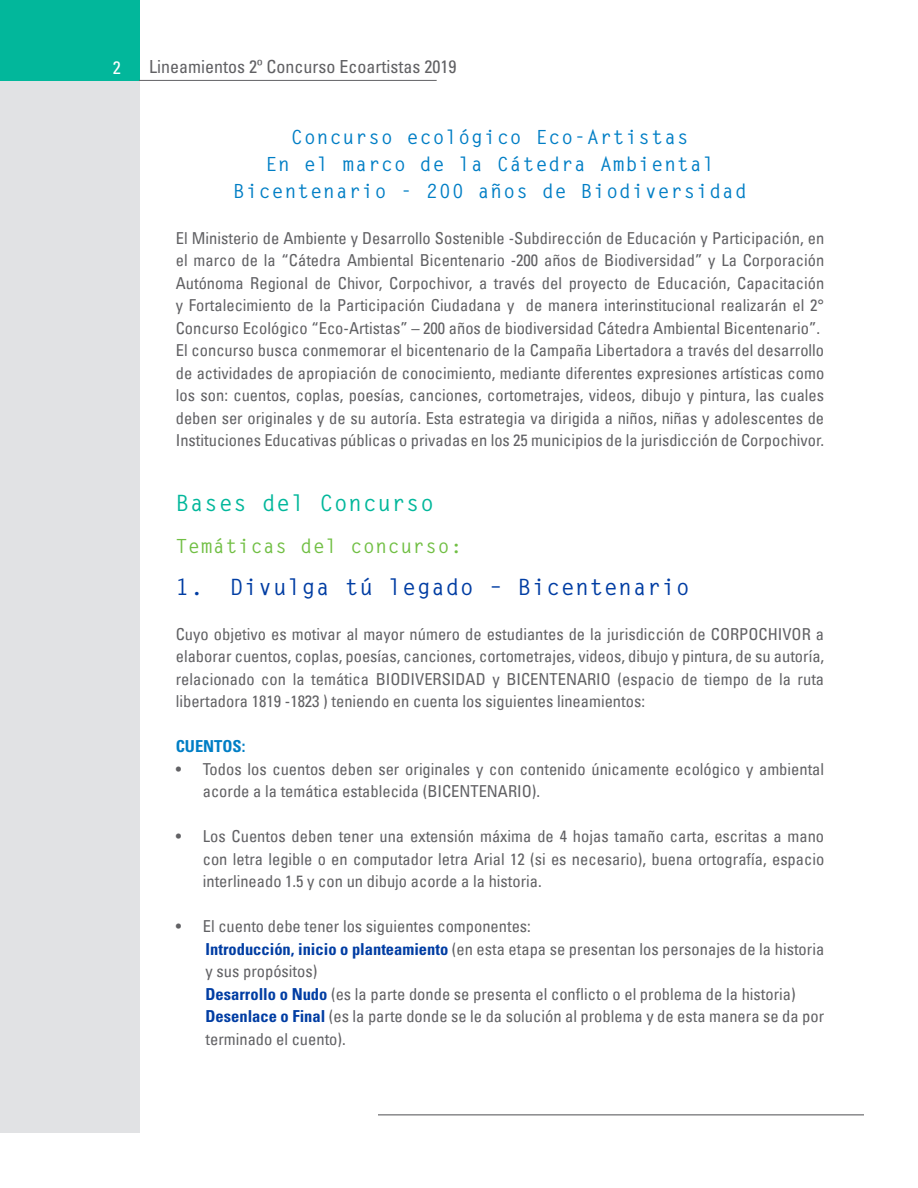
<style>
.page{position:relative;width:918px;height:1188px;background:#fff}
.page>*{position:absolute;margin:0;border:0;box-sizing:border-box;transform-origin:0 0}
.subtitulo{font:700 22.5px "Letter Gothic Std";letter-spacing:.04em;color:#003da3}
.subtitulo-2{font:700 22.5px "Letter Gothic Std";letter-spacing:.04em;color:#02b79b}
.TITULO{font:700 19.5px/27px "Letter Gothic Std";letter-spacing:.06em;color:#007ec5;text-align:center}
.subtitulo-3{font:700 19.5px "Letter Gothic Std";letter-spacing:.04em;color:#71bf44}
.t1{font:condensed 18px "Univers";color:#616164}
.t2{font:condensed 18px "Univers";color:#fff}
.cuerpo{font:condensed 16.5px/22.5px "Univers LT";color:#616164;text-align:justify}
.INDICADOR{font:700 condensed 16.5px "Univers";color:#007ec5}
.s1{font-family:"Univers";font-weight:700;color:#003da3}
</style>
<div class="page">
<div style="left:0;top:0;width:139px;height:81px;background:#02b79b"></div>
<div style="left:0;top:81px;width:139px;height:1052px;background:#e1e2e4"></div>
<hr style="left:378px;top:1114px;width:486px;height:1px;background:#616164">
<hr style="left:139px;top:80px;width:298px;height:1px;background:#616164">
<p class="t2" style="left:113px;top:56px;width:9px">2</p>
<p class="t1" style="left:149px;top:55px;width:309px">Lineamientos 2º Concurso Ecoartistas 2019</p>
<p class="TITULO" style="left:291px;top:124px;width:399px">Concurso ecológico Eco-Artistas</p>
<p class="TITULO" style="left:233px;top:151px;width:515px">En el marco de la Cátedra Ambiental<br>Bicentenario - 200 años de Biodiversidad</p>
<p class="cuerpo" style="left:176px;top:226px;width:650px">El Ministerio de Ambiente y Desarrollo Sostenible -Subdirección de Educación y Participación, en el marco de la “Cátedra Ambiental Bicentenario -200 años de Biodiversidad” y La Corporación Autónoma Regional de Chivor, Corpochivor, a través del proyecto de Educación, Capacitación y Fortalecimiento de la Participación Ciudadana y de manera interinstitucional realizarán el 2° Concurso Ecológico “Eco-Artistas” – 200 años de biodiversidad Cátedra Ambiental Bicentenario”.</p>
<p class="cuerpo" style="left:176px;top:339px;width:650px">El concurso busca conmemorar el bicentenario de la Campaña Libertadora a través del desarrollo de actividades de apropiación de conocimiento, mediante diferentes expresiones artísticas como los son: cuentos, coplas, poesías, canciones, cortometrajes, videos, dibujo y pintura, las cuales deben ser originales y de su autoría. Esta estrategia va dirigida a niños, niñas y adolescentes de Instituciones Educativas públicas o privadas en los 25 municipios de la jurisdicción de Corpochivor.</p>
<p class="subtitulo-2" style="left:176px;top:489px;width:260px">Bases del Concurso</p>
<p class="subtitulo-3" style="left:176px;top:534px;width:288px">Temáticas del concurso:</p>
<p class="subtitulo" style="left:176px;top:573px;width:515px">1. Divulga tú legado – Bicentenario</p>
<p class="cuerpo" style="left:176px;top:622px;width:650px">Cuyo objetivo es motivar al mayor número de estudiantes de la jurisdicción de CORPOCHIVOR a elaborar cuentos, coplas, poesías, canciones, cortometrajes, videos, dibujo y pintura, de su autoría, relacionado con la temática BIODIVERSIDAD y BICENTENARIO (espacio de tiempo de la ruta libertadora 1819 -1823 ) teniendo en cuenta los siguientes lineamientos:</p>
<p class="INDICADOR" style="left:176px;top:736px;width:71px">CUENTOS:</p>
<p class="cuerpo" style="left:203px;top:757px;width:623px;text-indent:-27px">• Todos los cuentos deben ser originales y con contenido únicamente ecológico y ambiental acorde a la temática establecida (BICENTENARIO).</p>
<p class="cuerpo" style="left:203px;top:825px;width:623px;text-indent:-27px">• Los Cuentos deben tener una extensión máxima de 4 hojas tamaño carta, escritas a mano con letra legible o en computador letra Arial 12 (si es necesario), buena ortografía, espacio interlineado 1.5 y con un dibujo acorde a la historia.</p>
<p class="cuerpo" style="left:176px;top:915px;width:357px">• El cuento debe tener los siguientes componentes:</p>
<p class="cuerpo" style="left:206px;top:937px;width:620px"><span class="s1">Introducción, inicio o planteamiento</span> (en esta etapa se presentan los personajes de la historia y sus propósitos)</p>
<p class="cuerpo" style="left:206px;top:982px;width:592px"><span class="s1">Desarrollo o Nudo</span> (es la parte donde se presenta el conflicto o el problema de la historia)</p>
<p class="cuerpo" style="left:206px;top:1005px;width:620px"><span class="s1">Desenlace o Final</span> (es la parte donde se le da solución al problema y de esta manera se da por terminado el cuento).</p>
</div>
